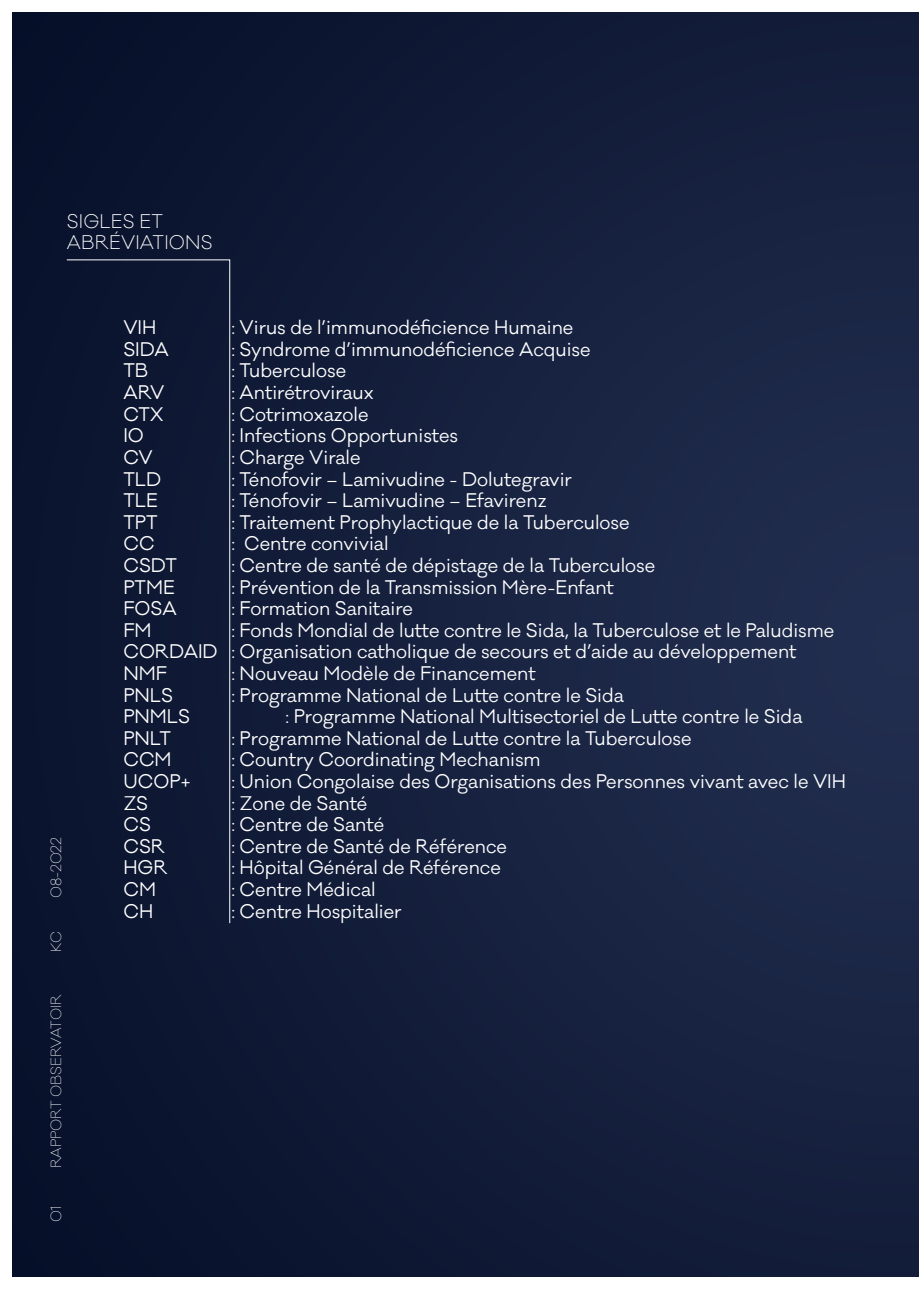
<style>
.page{position:relative;width:919px;height:1289px;background:#fff}
.page>*{position:absolute;margin:0;border:0;box-sizing:border-box;transform-origin:0 0}
.t1{font:18px "Galano Classic";color:#fff}
.t2{font:300 18px "Galano Classic";letter-spacing:.01em;color:#fff}
.t3{font:200 13.5px "Galano Classic";color:#fff}
</style>
<div class="page">
<img style="left:13px;top:13px;width:905px;height:1263px">
<div style="left:66px;top:259px;width:164px;height:664px;background:#0d1732"></div>
<p class="t2" style="left:67px;top:209px;width:98px">SIGLES ET</p>
<p class="t2" style="left:67px;top:231px;width:147px">ABRÉVIATIONS</p>
<p class="t3" style="left:47px;top:898px;width:63px;rotate:-90deg">08-2022</p>
<p class="t3" style="left:47px;top:952px;width:22px;rotate:-90deg">KC</p>
<p class="t3" style="left:47px;top:1168px;width:175px;rotate:-90deg">RAPPORT OBSERVATOIR</p>
<p class="t3" style="left:47px;top:1222px;width:19px;rotate:-90deg">01</p>
<p class="t1" style="left:123px;top:316px;width:35px">VIH</p>
<p class="t1" style="left:231px;top:316px;width:343px">: Virus de l’immunodéficience Humaine</p>
<p class="t1" style="left:123px;top:337px;width:47px">SIDA</p>
<p class="t1" style="left:231px;top:337px;width:360px">: Syndrome d’immunodéficience Acquise</p>
<p class="t1" style="left:123px;top:359px;width:27px">TB</p>
<p class="t1" style="left:231px;top:359px;width:116px">: Tuberculose</p>
<p class="t1" style="left:123px;top:381px;width:43px">ARV</p>
<p class="t1" style="left:231px;top:381px;width:144px">: Antirétroviraux</p>
<p class="t1" style="left:123px;top:402px;width:41px">CTX</p>
<p class="t1" style="left:231px;top:402px;width:138px">: Cotrimoxazole</p>
<p class="t1" style="left:123px;top:424px;width:22px">IO</p>
<p class="t1" style="left:231px;top:424px;width:228px">: Infections Opportunistes</p>
<p class="t1" style="left:123px;top:445px;width:31px">CV</p>
<p class="t1" style="left:231px;top:445px;width:131px">: Charge Virale</p>
<p class="t1" style="left:123px;top:467px;width:39px">TLD</p>
<p class="t1" style="left:231px;top:467px;width:342px">: Ténofovir – Lamivudine - Dolutegravir</p>
<p class="t1" style="left:123px;top:489px;width:36px">TLE</p>
<p class="t1" style="left:231px;top:489px;width:316px">: Ténofovir – Lamivudine – Efavirenz</p>
<p class="t1" style="left:123px;top:510px;width:36px">TPT</p>
<p class="t1" style="left:231px;top:510px;width:399px">: Traitement Prophylactique de la Tuberculose</p>
<p class="t1" style="left:123px;top:532px;width:33px">CC</p>
<p class="t1" style="left:231px;top:532px;width:159px">: Centre convivial</p>
<p class="t1" style="left:123px;top:553px;width:55px">CSDT</p>
<p class="t1" style="left:231px;top:553px;width:425px">: Centre de santé de dépistage de la Tuberculose</p>
<p class="t1" style="left:123px;top:575px;width:53px">PTME</p>
<p class="t1" style="left:231px;top:575px;width:384px">: Prévention de la Transmission Mère-Enfant</p>
<p class="t1" style="left:123px;top:597px;width:55px">FOSA</p>
<p class="t1" style="left:231px;top:597px;width:183px">: Formation Sanitaire</p>
<p class="t1" style="left:123px;top:618px;width:30px">FM</p>
<p class="t1" style="left:231px;top:618px;width:604px">: Fonds Mondial de lutte contre le Sida, la Tuberculose et le Paludisme</p>
<p class="t1" style="left:123px;top:640px;width:674px">CORDAID : Organisation catholique de secours et d’aide au développement</p>
<p class="t1" style="left:123px;top:661px;width:45px">NMF</p>
<p class="t1" style="left:231px;top:661px;width:306px">: Nouveau Modèle de Financement</p>
<p class="t1" style="left:123px;top:683px;width:51px">PNLS</p>
<p class="t1" style="left:231px;top:683px;width:394px">: Programme National de Lutte contre le Sida</p>
<p class="t1" style="left:123px;top:705px;width:68px">PNMLS</p>
<p class="t1" style="left:285px;top:705px;width:518px">: Programme National Multisectoriel de Lutte contre le Sida</p>
<p class="t1" style="left:123px;top:726px;width:49px">PNLT</p>
<p class="t1" style="left:231px;top:726px;width:461px">: Programme National de Lutte contre la Tuberculose</p>
<p class="t1" style="left:123px;top:748px;width:50px">CCM</p>
<p class="t1" style="left:231px;top:748px;width:310px">: Country Coordinating Mechanism</p>
<p class="t1" style="left:123px;top:769px;width:69px">UCOP+</p>
<p class="t1" style="left:231px;top:769px;width:616px">: Union Congolaise des Organisations des Personnes vivant avec le VIH</p>
<p class="t1" style="left:123px;top:791px;width:26px">ZS</p>
<p class="t1" style="left:231px;top:791px;width:137px">: Zone de Santé</p>
<p class="t1" style="left:123px;top:813px;width:29px">CS</p>
<p class="t1" style="left:231px;top:813px;width:154px">: Centre de Santé</p>
<p class="t1" style="left:123px;top:834px;width:43px">CSR</p>
<p class="t1" style="left:231px;top:834px;width:277px">: Centre de Santé de Référence</p>
<p class="t1" style="left:123px;top:856px;width:46px">HGR</p>
<p class="t1" style="left:231px;top:856px;width:271px">: Hôpital Général de Référence</p>
<p class="t1" style="left:123px;top:877px;width:34px">CM</p>
<p class="t1" style="left:231px;top:877px;width:146px">: Centre Médical</p>
<p class="t1" style="left:123px;top:899px;width:31px">CH</p>
<p class="t1" style="left:231px;top:899px;width:172px">: Centre Hospitalier</p>
</div>
